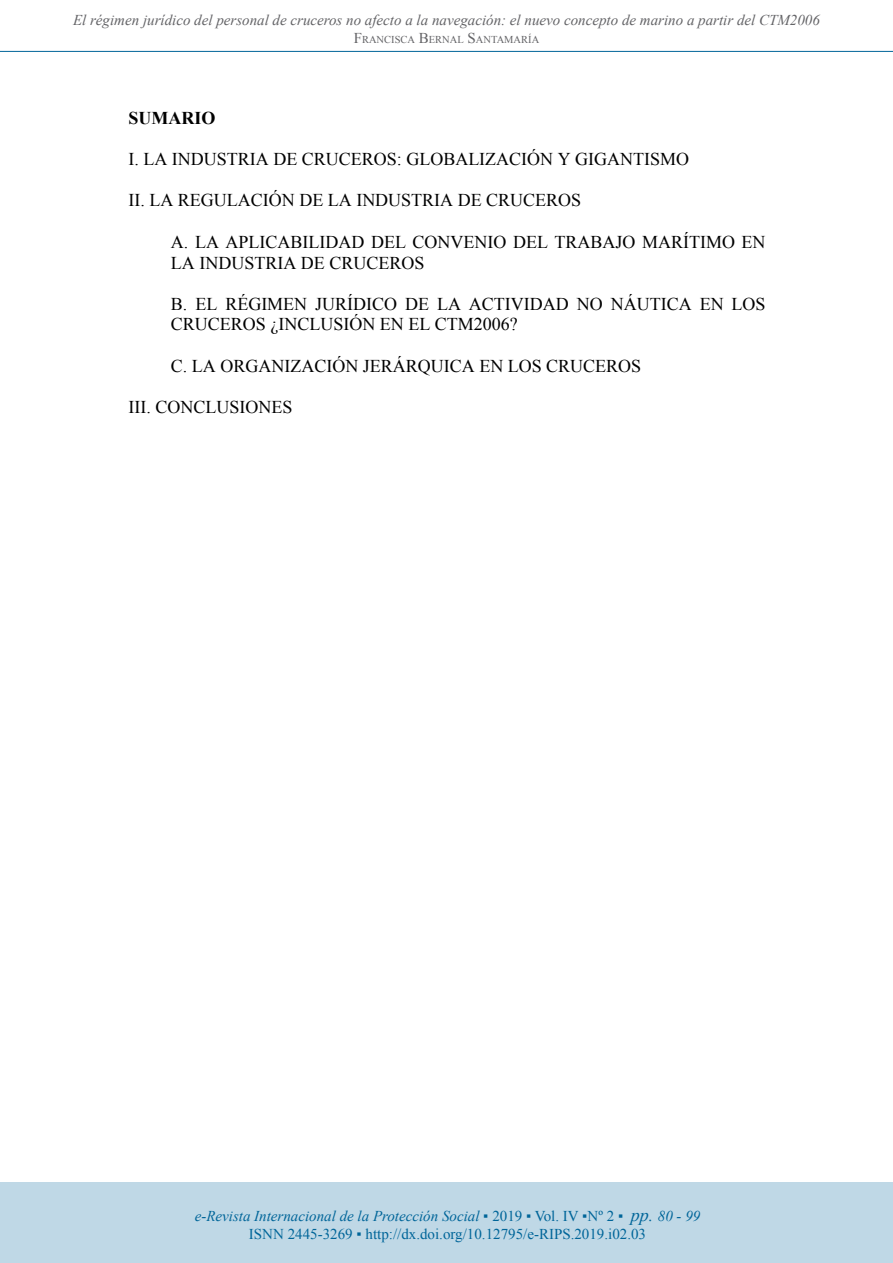
<style>
.page{position:relative;width:893px;height:1263px;background:#fff}
.page>*{position:absolute;margin:0;border:0;box-sizing:border-box;transform-origin:0 0}
.t1{font:18px/20.9px "Times New Roman";color:#000}
.t2{font:700 18px "Times New Roman";color:#000}
.t3{font:15px/18px "Times New Roman";color:#006599;text-align:center}
.t4{font:italic 15px "Times New Roman";color:#636366}
.t5{font:10.5px "Times New Roman";color:#636366}
.s1{font-size:15px}
.s2{font-style:italic}
.s3{font-style:italic;font-size:18px}
</style>
<div class="page">
<div style="left:0;top:1182px;width:893px;height:81px;background:#bfd8e6"></div>
<hr style="left:0;top:51px;width:893px;height:1px;background:#006599">
<p class="t4" style="left:73px;top:10px;width:748px">El régimen jurídico del personal de cruceros no afecto a la navegación: el nuevo concepto de marino a partir del CTM2006</p>
<p class="t5" style="left:354px;top:33px;width:187px"><span class="s1">F</span>RANCISCA <span class="s1">B</span>ERNAL <span class="s1">S</span> ANTAMARÍA</p>
<p class="t2" style="left:128px;top:105px;width:88px">SUMARIO</p>
<p class="t1" style="left:128px;top:148px;width:562px">I. LA INDUSTRIA DE CRUCEROS: GLOBALIZACIÓN Y GIGANTISMO</p>
<p class="t1" style="left:128px;top:190px;width:454px">II. LA REGULACIÓN DE LA INDUSTRIA DE CRUCEROS</p>
<p class="t1" style="left:171px;top:231px;width:596px">A. LA APLICABILIDAD DEL CONVENIO DEL TRABAJO MARÍTIMO EN<br>LA INDUSTRIA DE CRUCEROS</p>
<p class="t1" style="left:171px;top:293px;width:596px">B. EL RÉGIMEN JURÍDICO DE LA ACTIVIDAD NO NÁUTICA EN LOS<br>CRUCEROS ¿INCLUSIÓN EN EL CTM2006?</p>
<p class="t1" style="left:171px;top:355px;width:472px">C. LA ORGANIZACIÓN JERÁRQUICA EN LOS CRUCEROS</p>
<p class="t1" style="left:128px;top:396px;width:165px">III. CONCLUSIONES</p>
<p class="t3" style="left:195px;top:1206px;width:507px"><span class="s2">e-Revista Internacional de la Protección Social</span> ▪ 2019 ▪ Vol. IV ▪Nº 2 ▪ <span class="s3">pp.</span> <span class="s2">80 - 99<br></span>ISNN 2445-3269 ▪ http://dx.doi.org/10.12795/e-RIPS.2019.i02.03</p>
</div>
